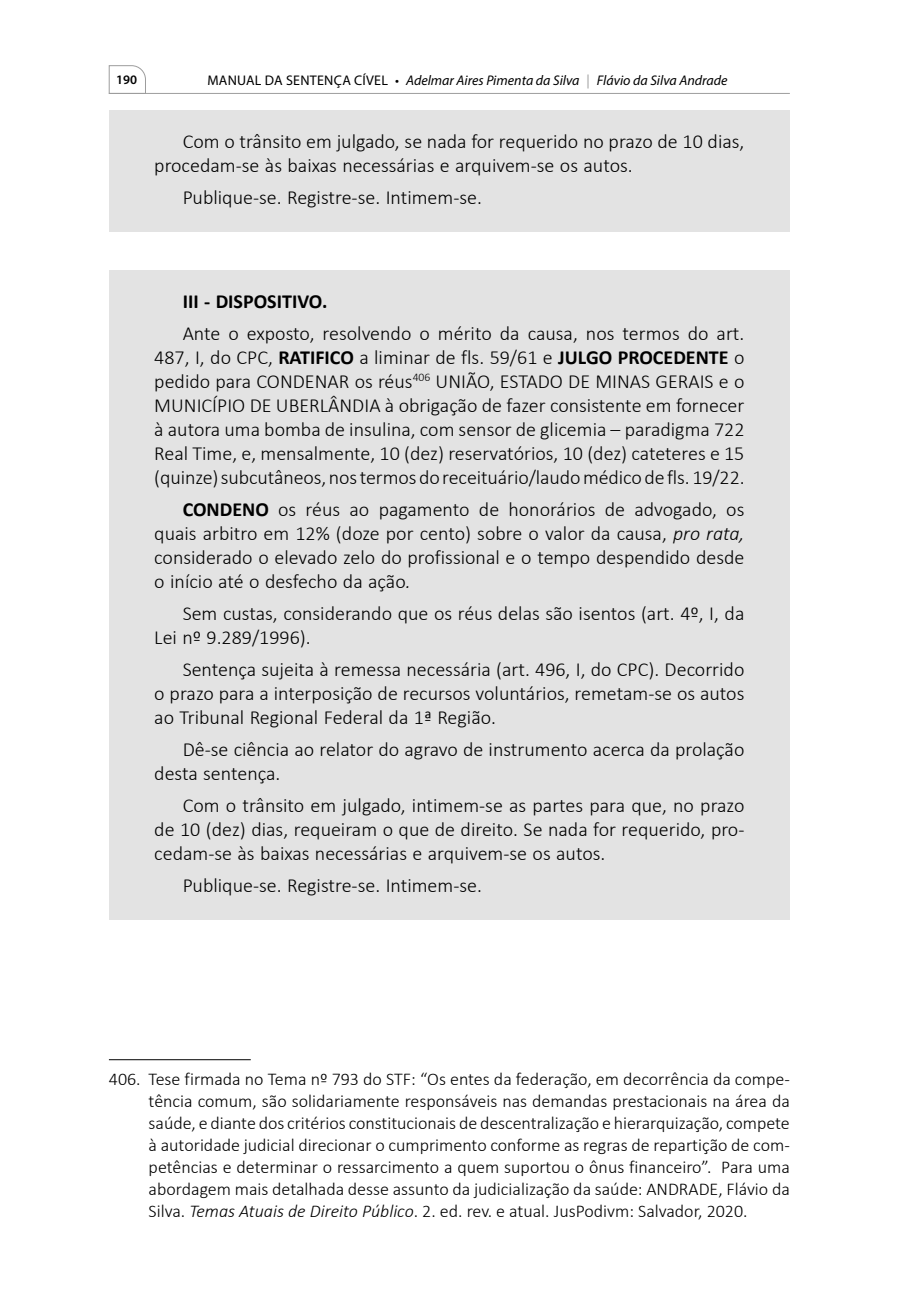
<style>
.page{position:relative;width:899px;height:1299px;background:#fff}
.page>*{position:absolute;margin:0;border:0;box-sizing:border-box;transform-origin:0 0}
.box_meio{font:300 20px/24px "Calibri";color:#000;text-align:justify}
.box_fecha{font:300 20px "Calibri";color:#000}
.box_abre{font:700 20px "Calibri";color:#000}
.t1{font:300 18px/22px "Calibri";color:#000;text-align:justify}
.t2{font:italic 14px "Myriad Pro";color:#000}
.t3{font:600 13px "Myriad Pro";color:#000}
.s1{font-style:normal}
.s2{font-style:normal;color:#9d9d9d}
.s3{font-weight:700}
.s4{font-style:italic}
</style>
<div class="page">
<svg style="left:109px;top:65px;width:37px;height:28px"></svg>
<hr style="left:109px;top:93px;width:680px;height:1px;background:#9d9d9d">
<div style="left:109px;top:111px;width:680px;height:89px;background:#e3e3e3"></div>
<div style="left:109px;top:167px;width:680px;height:65px;background:#e3e3e3"></div>
<div style="left:109px;top:270px;width:680px;height:43px;background:#e3e3e3"></div>
<div style="left:109px;top:302px;width:680px;height:209px;background:#e3e3e3"></div>
<div style="left:109px;top:478px;width:680px;height:137px;background:#e3e3e3"></div>
<div style="left:109px;top:582px;width:680px;height:89px;background:#e3e3e3"></div>
<div style="left:109px;top:638px;width:680px;height:113px;background:#e3e3e3"></div>
<div style="left:109px;top:718px;width:680px;height:89px;background:#e3e3e3"></div>
<div style="left:109px;top:774px;width:680px;height:113px;background:#e3e3e3"></div>
<div style="left:109px;top:854px;width:680px;height:65px;background:#e3e3e3"></div>
<hr style="left:109px;top:1059px;width:142px;height:1px;background:#000">
<p class="t3" style="left:116px;top:72px;width:22px">190</p>
<p class="t2" style="left:207px;top:72px;width:521px"><span class="s1">MANUAL DA SENTENÇA CÍVEL •</span> Adelmar Aires Pimenta da Silva <span class="s2">|</span> Flávio da Silva Andrade</p>
<p class="box_meio" style="left:154px;top:130px;width:591px;text-indent:28px">Com o trânsito em julgado, se nada for requerido no prazo de 10 dias, procedam-se às baixas necessárias e arquivem-se os autos.</p>
<p class="box_fecha" style="left:183px;top:185px;width:301px">Publique-se. Registre-se. Intimem-se.</p>
<p class="box_abre" style="left:183px;top:287px;width:146px">III - DISPOSITIVO.</p>
<p class="box_meio" style="left:154px;top:321px;width:591px;text-indent:28px">Ante o exposto, resolvendo o mérito da causa, nos termos do art.<br>487, I, do CPC, <span class="s3">RATIFICO</span> a liminar de fls. 59/61 e <span class="s3">JULGO PROCEDENTE</span> o pedido para CONDENAR os réus<sup>406</sup> UNIÃO, ESTADO DE MINAS GERAIS e o MUNICÍPIO DE UBERLÂNDIA à obrigação de fazer consistente em fornecer à autora uma bomba de insulina, com sensor de glicemia – paradigma 722<br>Real Time, e, mensalmente, 10 (dez) reservatórios, 10 (dez) cateteres e 15 (quinze) subcutâneos, nos termos do receituário/laudo médico de fls. 19/22.</p>
<p class="box_meio" style="left:154px;top:497px;width:591px;text-indent:28px"><span class="s3">CONDENO</span> os réus ao pagamento de honorários de advogado, os quais arbitro em 12% (doze por cento) sobre o valor da causa, <span class="s4">pro rata, </span>considerado o elevado zelo do profissional e o tempo despendido desde o início até o desfecho da ação<span class="s4">.</span></p>
<p class="box_meio" style="left:154px;top:601px;width:591px;text-indent:28px">Sem custas, considerando que os réus delas são isentos (art. 4º, I, da<br>Lei nº 9.289/1996).</p>
<p class="box_meio" style="left:154px;top:657px;width:591px;text-indent:28px">Sentença sujeita à remessa necessária (art. 496, I, do CPC). Decorrido o prazo para a interposição de recursos voluntários, remetam-se os autos ao Tribunal Regional Federal da 1ª Região.</p>
<p class="box_meio" style="left:154px;top:737px;width:591px;text-indent:28px">Dê-se ciência ao relator do agravo de instrumento acerca da prolação desta sentença.</p>
<p class="box_meio" style="left:154px;top:792px;width:591px;text-indent:28px">Com o trânsito em julgado, intimem-se as partes para que, no prazo de 10 (dez) dias, requeiram o que de direito. Se nada for requerido, pro&shy;cedam-se às baixas necessárias e arquivem-se os autos.</p>
<p class="box_fecha" style="left:183px;top:872px;width:301px">Publique-se. Registre-se. Intimem-se.</p>
<p class="t1" style="left:148px;top:1067px;width:642px;text-indent:-40px">406. Tese firmada no Tema nº 793 do STF: “Os entes da federação, em decorrência da compe&shy;tência comum, são solidariamente responsáveis nas demandas prestacionais na área da saúde, e diante dos critérios constitucionais de descentralização e hierarquização, compete à autoridade judicial direcionar o cumprimento conforme as regras de repartição de com&shy;petências e determinar o ressarcimento a quem suportou o ônus financeiro”. Para uma abordagem mais detalhada desse assunto da judicialização da saúde: ANDRADE, Flávio da Silva. <span class="s4">Temas Atuais de Direito Público</span>. 2. ed. rev. e atual. JusPodivm: Salvador, 2020.</p>
</div>
